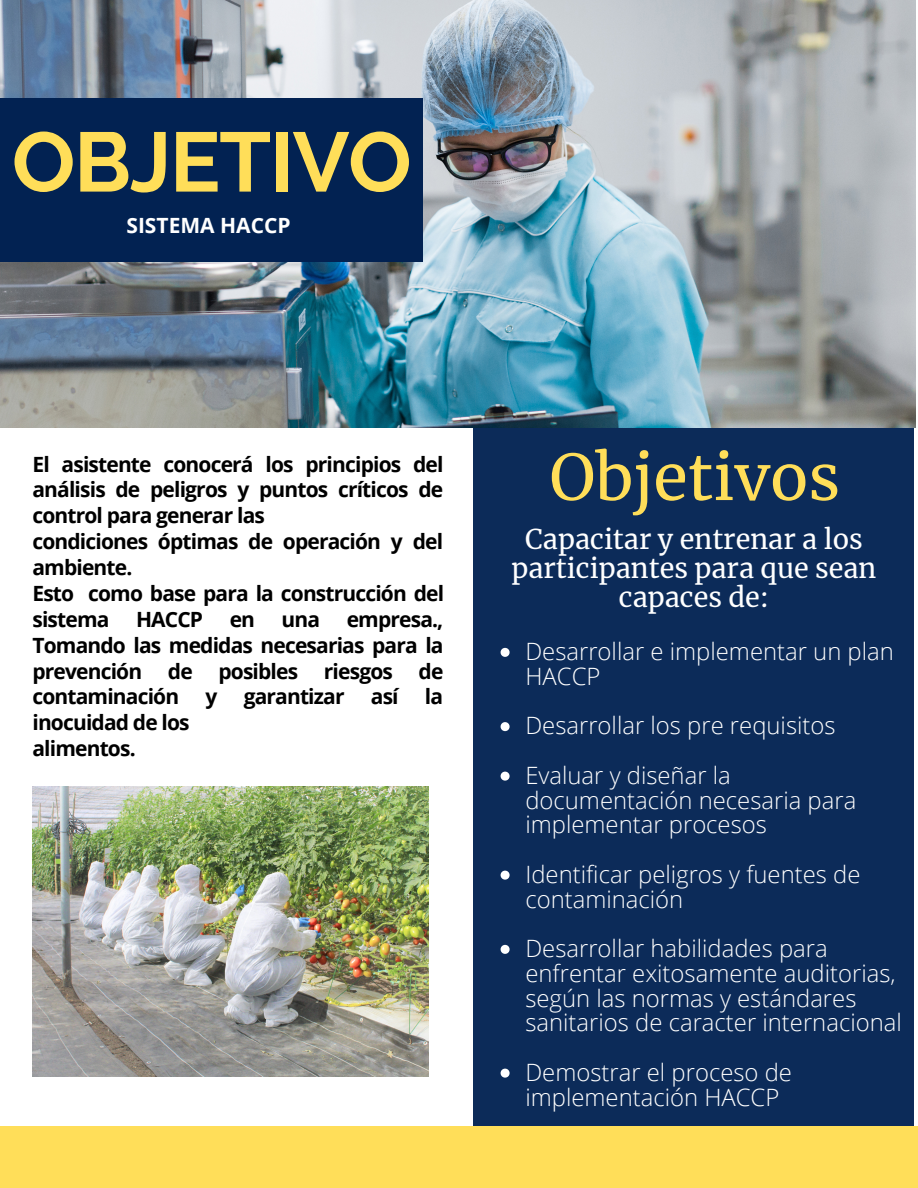
<style>
.page{position:relative;width:918px;height:1188px;background:#fff}
.page>*{position:absolute;margin:0;border:0;box-sizing:border-box;transform-origin:0 0}
.t1{font:700 84px "Raleway";letter-spacing:-.015em;color:#ffde59}
.t2{font:63px "Merriweather";color:#ffde59}
.t3{font:27px/29.2px "Merriweather";color:#fff;text-align:center}
.t4{font:300 23.85px/24.8px "Open Sans";color:#fff}
.t5{font:700 21px/25.8px "Open Sans";letter-spacing:-.04em;color:#000;text-align:justify}
.t6{font:700 21px "Open Sans";color:#fff}
</style>
<div class="page">
<img style="left:32px;top:787px;width:396px;height:289px">
<div style="left:473px;top:414px;width:441px;height:774px;background:#0c2b59"></div>
<img style="left:0;top:0;width:915px;height:428px">
<div style="left:0;top:99px;width:423px;height:163px;background:#022252"></div>
<div style="left:0;top:1126px;width:918px;height:62px;background:#ffde59"></div>
<svg style="left:501px;top:648px;width:9px;height:9px"></svg>
<svg style="left:501px;top:722px;width:9px;height:9px"></svg>
<svg style="left:501px;top:772px;width:9px;height:9px"></svg>
<svg style="left:501px;top:871px;width:9px;height:9px"></svg>
<svg style="left:501px;top:945px;width:9px;height:9px"></svg>
<svg style="left:501px;top:1069px;width:9px;height:9px"></svg>
<p class="t1" style="left:12px;top:113px;width:401px">OBJETIVO</p>
<p class="t6" style="left:126px;top:210px;width:166px">SISTEMA HACCP</p>
<p class="t5" style="left:32px;top:450px;width:413px">El asistente conocerá los principios del análisis de peligros y puntos críticos de control para generar las</p>
<p class="t5" style="left:32px;top:528px;width:412px">condiciones óptimas de operación y del ambiente.</p>
<p class="t5" style="left:32px;top:580px;width:413px">Esto como base para la construcción del sistema</p>
<p class="t5" style="left:136px;top:606px;width:69px">HACCP</p>
<p class="t5" style="left:230px;top:606px;width:27px">en</p>
<p class="t5" style="left:282px;top:606px;width:40px">una</p>
<p class="t5" style="left:32px;top:606px;width:413px;text-indent:314px">empresa., Tomando las medidas necesarias para la prevención de posibles riesgos de contaminación</p>
<p class="t5" style="left:205px;top:683px;width:13px">y</p>
<p class="t5" style="left:244px;top:683px;width:102px">garantizar</p>
<p class="t5" style="left:371px;top:683px;width:29px">así</p>
<p class="t5" style="left:425px;top:683px;width:20px">la</p>
<p class="t5" style="left:32px;top:709px;width:159px">inocuidad de los</p>
<p class="t5" style="left:32px;top:735px;width:105px">alimentos.</p>
<p class="t2" style="left:550px;top:438px;width:292px">Objetivos</p>
<p class="t3" style="left:512px;top:525px;width:367px">Capacitar y entrenar a los participantes para que sean capaces de:</p>
<p class="t4" style="left:525px;top:639px;width:370px">Desarrollar e implementar un plan<br>HACCP</p>
<p class="t4" style="left:525px;top:713px;width:312px">Desarrollar los pre requisitos</p>
<p class="t4" style="left:525px;top:762px;width:332px">Evaluar y diseñar la documentación necesaria para implementar procesos</p>
<p class="t4" style="left:525px;top:861px;width:337px">Identificar peligros y fuentes de contaminación</p>
<p class="t4" style="left:525px;top:936px;width:378px">Desarrollar habilidades para enfrentar exitosamente auditorias, según las normas y estándares sanitarios de caracter internacional</p>
<p class="t4" style="left:525px;top:1059px;width:268px">Demostrar el proceso de implementación HACCP</p>
</div>
